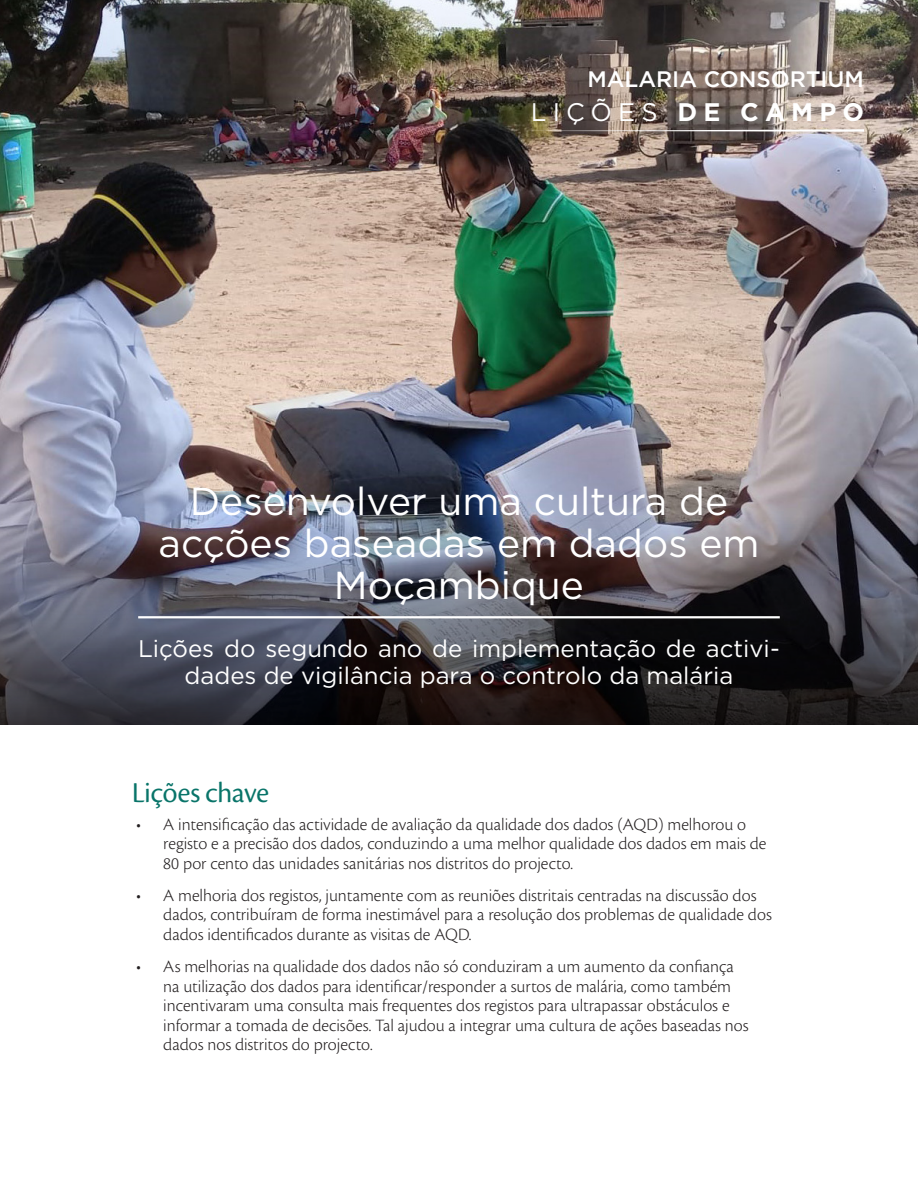
<style>
.page{position:relative;width:918px;height:1188px;background:#fff}
.page>*{position:absolute;margin:0;border:0;box-sizing:border-box;transform-origin:0 0}
.t1{font:39px/42px "Gotham";color:#fff;text-align:center}
.Heading_01{font:30px "Cronos Pro Disp";color:#097469}
.t2{font:700 25.35px "Gotham";letter-spacing:.24em;color:#fff}
.Sub_Heading{font:24px/27px "Gotham";color:#fff;text-align:center}
.t3{font:500 22.35px "Gotham";color:#fff}
.t4{font:300 18px/19.5px "Cronos Pro";color:#231f20}
.s1{font-weight:400}
</style>
<div class="page">
<img style="left:0;top:0;width:918px;height:517px">
<svg style="left:0;top:517px;width:918px;height:207px;background:#46454e"></svg>
<svg style="left:525px;top:129px;width:339px;height:3px"></svg>
<hr style="left:138px;top:616px;width:642px;height:2px;background:#fff">
<p class="t3" style="left:587px;top:65px;width:278px">MALARIA CONSORTIUM</p>
<p class="t2" style="left:531px;top:95px;width:335px"><span class="s1">LIÇÕES</span> DE CAMPO</p>
<p class="t1" style="left:158px;top:480px;width:603px">Desenvolver uma cultura de acções baseadas em dados em<br>Moçambique</p>
<p class="Sub_Heading" style="left:138px;top:635px;width:643px">Lições do segundo ano de implementação de activi&shy;dades de vigilância para o controlo da malária</p>
<p class="Heading_01" style="left:132px;top:775px;width:139px">Lições chave</p>
<p class="t4" style="left:163px;top:814px;width:605px;text-indent:-27px">• A intensificação das actividade de avaliação da qualidade dos dados (AQD) melhorou o registo e a precisão dos dados, conduzindo a uma melhor qualidade dos dados em mais de<br>80 por cento das unidades sanitárias nos distritos do projecto.</p>
<p class="t4" style="left:163px;top:885px;width:610px;text-indent:-27px">• A melhoria dos registos, juntamente com as reuniões distritais centradas na discussão dos dados, contribuíram de forma inestimável para a resolução dos problemas de qualidade dos dados identificados durante as visitas de AQD.</p>
<p class="t4" style="left:163px;top:957px;width:587px;text-indent:-27px">• As melhorias na qualidade dos dados não só conduziram a um aumento da confiança na utilização dos dados para identificar/responder a surtos de malária, como também incentivaram uma consulta mais frequentes dos registos para ultrapassar obstáculos e informar a tomada de decisões. Tal ajudou a integrar uma cultura de ações baseadas nos dados nos distritos do projecto.</p>
</div>
